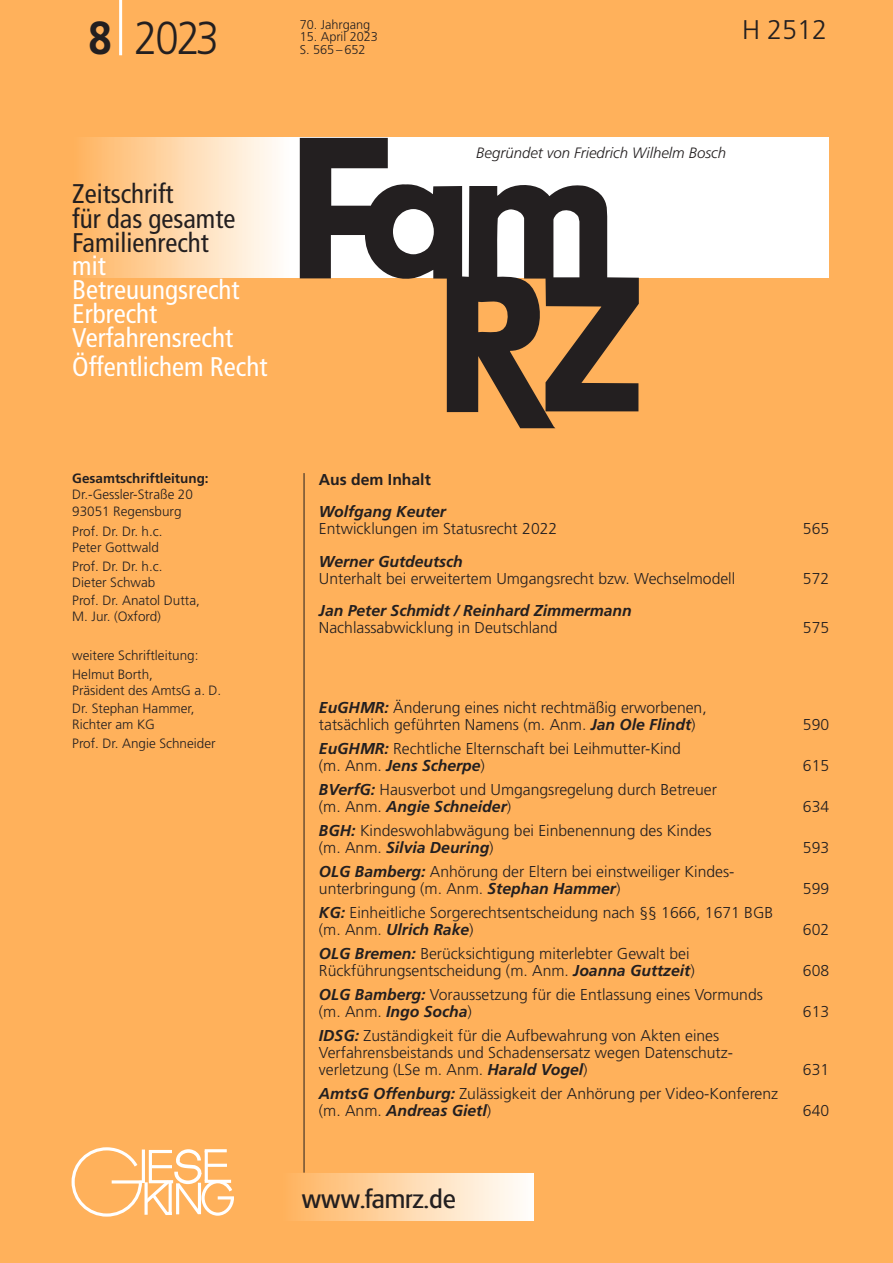
<style>
.page{position:relative;width:893px;height:1263px;background:#ffb15b}
.page>*{position:absolute;margin:0;border:0;box-sizing:border-box;transform-origin:0 0}
.t1{font:300 46.2px "Frutiger";color:#231f20;scale:.91 1}
.t2{font:condensed 27px/24px "Frutiger";color:#fff}
.t3{font:condensed 27px/24.5px "Frutiger";color:#231f20}
.t4{font:27px "Glasgow";color:#231f20}
.t5{font:300 27px "Frutiger";color:#231f20}
.t6{font:300 15.75px/17.2px "Frutiger";color:#231f20}
.t7{font:italic 700 15.75px "Frutiger";color:#231f20}
.t8{font:700 15.75px "Frutiger";color:#231f20}
.t9{font:italic 300 15px "Frutiger";color:#231f20}
.t10{font:300 13.5px/16.2px "Frutiger";color:#231f20}
.t11{font:700 13.5px "Frutiger";color:#231f20}
.t12{font:300 12.75px/12.8px "Frutiger";color:#231f20}
.s1{font-weight:700}
.s2{font-weight:700;font-style:italic}
</style>
<div class="page">
<div style="left:251px;top:137px;width:577px;height:140px;background:#fff"></div>
<hr style="left:304px;top:473px;width:1px;height:699px;background:#231f20">
<div style="left:74px;top:137px;width:215px;height:140px;background:linear-gradient(to right,#ffb45f,#fff)"></div>
<div style="left:283px;top:1174px;width:251px;height:46px;background:linear-gradient(to right,#ffb45f,#fff)"></div>
<svg style="left:71px;top:1147px;width:163px;height:70px"></svg>
<svg style="left:300px;top:138px;width:339px;height:290px"></svg>
<hr style="left:119px;top:0;width:3px;height:55px;background:#fff">
<h1 class="t1" style="left:88px;top:19px;width:145px"><span class="s1">8</span> 2023</h1>
<p class="t12" style="left:300px;top:19px;width:72px">70. Jahrgang</p>
<p class="t12" style="left:300px;top:32px;width:80px">15. April 2023<br>S. 565 – 652</p>
<h2 class="t3" style="left:72px;top:184px;width:165px">Zeitschrift<br>für das gesamte<br>Familienrecht</h2>
<h2 class="t2" style="left:72px;top:256px;width:169px">mit<br>Betreuungsrecht<br>Erbrecht<br>Verfahrensrecht</h2>
<h2 class="t2" style="left:72px;top:357px;width:197px">Öffentlichem Recht</h2>
<h2 class="t5" style="left:742px;top:19px;width:87px">H 2512</h2>
<p class="t9" style="left:476px;top:147px;width:251px">Begründet von Friedrich Wilhelm Bosch</p>
<p class="t11" style="left:72px;top:473px;width:138px">Gesamtschriftleitung:</p>
<p class="t10" style="left:72px;top:488px;width:122px">Dr.-Gessler-Straße 20<br>93051 Regensburg</p>
<p class="t10" style="left:72px;top:524px;width:92px">Prof. Dr. Dr. h.c.<br>Peter Gottwald</p>
<p class="t10" style="left:72px;top:559px;width:92px">Prof. Dr. Dr. h.c.<br>Dieter Schwab</p>
<p class="t10" style="left:72px;top:593px;width:129px">Prof. Dr. Anatol Dutta,<br>M. Jur. (Oxford)</p>
<p class="t10" style="left:72px;top:647px;width:128px;line-height:18.3px">weitere Schriftleitung:<br>Helmut Borth,</p>
<p class="t10" style="left:72px;top:682px;width:151px;line-height:18.3px">Präsident des AmtsG a. D.<br>Dr. Stephan Hammer,</p>
<p class="t10" style="left:72px;top:716px;width:145px;line-height:18.3px">Richter am KG<br>Prof. Dr. Angie Schneider</p>
<p class="t8" style="left:319px;top:473px;width:113px">Aus dem Inhalt</p>
<p class="t7" style="left:319px;top:505px;width:129px">Wolfgang Keuter</p>
<p class="t6" style="left:319px;top:521px;width:240px">Entwicklungen im Statusrecht 2022</p>
<p class="t6" style="left:803px;top:521px;width:28px">565</p>
<p class="t7" style="left:319px;top:555px;width:145px">Werner Gutdeutsch</p>
<p class="t6" style="left:319px;top:571px;width:418px">Unterhalt bei erweitertem Umgangsrecht bzw. Wechselmodell</p>
<p class="t6" style="left:803px;top:571px;width:28px">572</p>
<p class="t7" style="left:319px;top:604px;width:314px">Jan Peter Schmidt / Reinhard Zimmermann</p>
<p class="t6" style="left:319px;top:620px;width:240px">Nachlassabwicklung in Deutschland</p>
<p class="t6" style="left:803px;top:620px;width:28px">575</p>
<p class="t6" style="left:319px;top:700px;width:389px"><span class="s2">EuGHMR:</span> Änderung eines nicht rechtmäßig erworbenen, tatsächlich geführten Namens (m. Anm. <span class="s2">Jan Ole Flindt</span>)</p>
<p class="t6" style="left:319px;top:741px;width:364px"><span class="s2">EuGHMR:</span> Rechtliche Elternschaft bei Leihmutter-Kind (m. Anm. <span class="s2">Jens Scherpe</span>)</p>
<p class="t6" style="left:319px;top:782px;width:400px"><span class="s2">BVerfG:</span> Hausverbot und Umgangsregelung durch Betreuer (m. Anm. <span class="s2">Angie Schneider</span>)</p>
<p class="t6" style="left:319px;top:823px;width:394px"><span class="s2">BGH:</span> Kindeswohlabwägung bei Einbenennung des Kindes (m. Anm. <span class="s2">Silvia Deuring</span>)</p>
<p class="t6" style="left:319px;top:864px;width:417px"><span class="s2">OLG Bamberg:</span> Anhörung der Eltern bei einstweiliger Kindes&shy;unterbringung (m. Anm. <span class="s2">Stephan Hammer</span>)</p>
<p class="t6" style="left:319px;top:905px;width:456px"><span class="s2">KG:</span> Einheitliche Sorgerechtsentscheidung nach §§ 1666, 1671 BGB (m. Anm. <span class="s2">Ulrich Rake</span>)</p>
<p class="t6" style="left:319px;top:946px;width:377px"><span class="s2">OLG Bremen:</span> Berücksichtigung miterlebter Gewalt bei<br>Rückführungsentscheidung (m. Anm. <span class="s2">Joanna Guttzeit</span>)</p>
<p class="t6" style="left:319px;top:987px;width:445px"><span class="s2">OLG Bamberg:</span> Voraussetzung für die Entlassung eines Vormunds (m. Anm. <span class="s2">Ingo Socha</span>)</p>
<p class="t6" style="left:319px;top:1028px;width:416px"><span class="s2">IDSG:</span> Zuständigkeit für die Aufbewahrung von Akten eines<br>Verfahrensbeistands und Schadensersatz wegen Datenschutz&shy;verletzung (LSe m. Anm. <span class="s2">Harald Vogel</span>)</p>
<p class="t6" style="left:319px;top:1086px;width:461px"><span class="s2">AmtsG Offenburg:</span> Zulässigkeit der Anhörung per Video-Konferenz (m. Anm. <span class="s2">Andreas Gietl</span>)</p>
<p class="t6" style="left:803px;top:717px;width:28px">590</p>
<p class="t6" style="left:803px;top:758px;width:28px">615</p>
<p class="t6" style="left:803px;top:799px;width:28px">634</p>
<p class="t6" style="left:803px;top:840px;width:28px">593</p>
<p class="t6" style="left:803px;top:881px;width:28px">599</p>
<p class="t6" style="left:803px;top:922px;width:28px">602</p>
<p class="t6" style="left:803px;top:963px;width:28px">608</p>
<p class="t6" style="left:803px;top:1004px;width:28px">613</p>
<p class="t6" style="left:803px;top:1062px;width:28px">631</p>
<p class="t6" style="left:803px;top:1103px;width:28px">640</p>
<h2 class="t4" style="left:302px;top:1183px;width:155px">www.famrz.de</h2>
</div>
